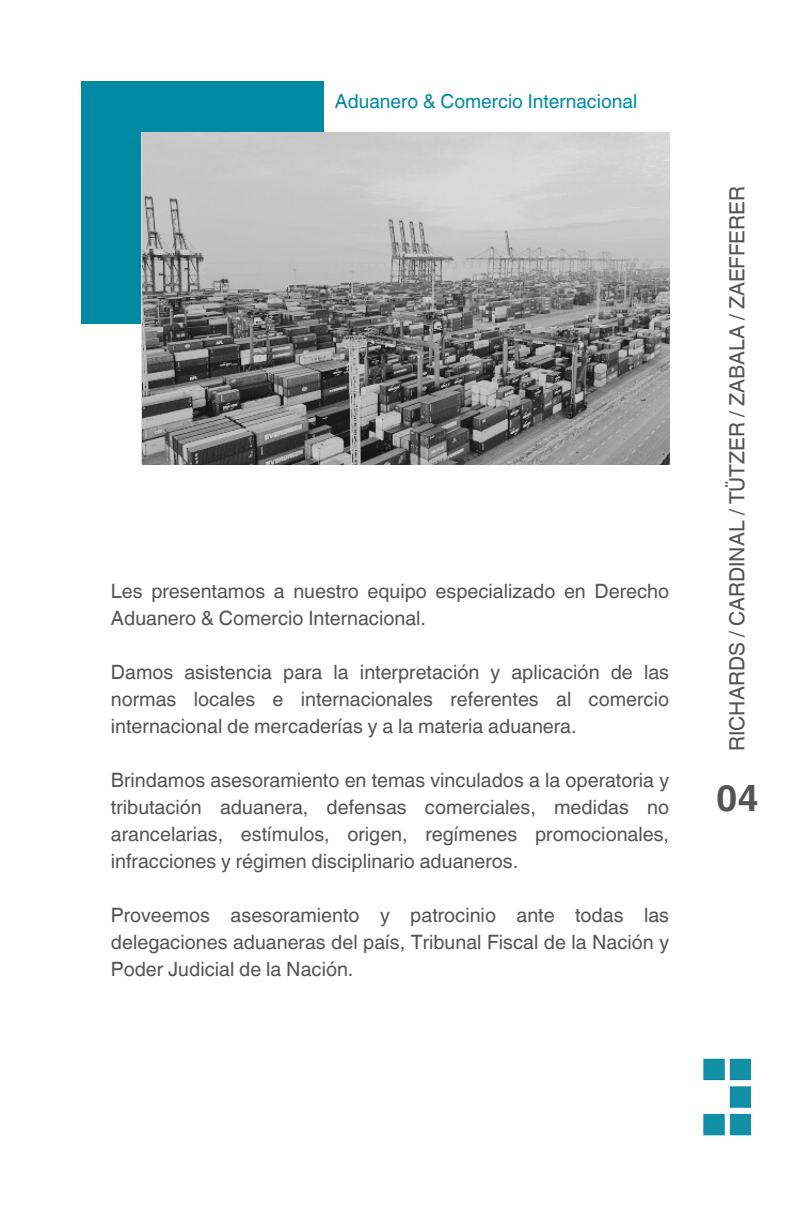
<style>
.page{position:relative;width:810px;height:1215px;background:#fff}
.page>*{position:absolute;margin:0;border:0;box-sizing:border-box;transform-origin:0 0}
.t1{font:700 37px "Helvetica World";color:#545454}
.t2{font:21px "Helvetica World";color:#545454}
.t3{font:19.8px/27px "Helvetica World";color:#545454;text-align:justify}
.t4{font:19.3px "Helvetica World";color:#008aa2}
</style>
<div class="page">
<img style="left:750px;top:1058px;width:1px;height:76px">
<div style="left:81px;top:81px;width:243px;height:243px;background:#008aa2"></div>
<img style="left:143px;top:133px;width:526px;height:331px">
<img style="left:703px;top:1058px;width:47px;height:78px">
<p class="t4" style="left:335px;top:90px;width:304px">Aduanero &amp; Comercio Internacional</p>
<p class="t3" style="left:111px;top:577px;width:560px">Les presentamos a nuestro equipo especializado en Derecho<br>Aduanero &amp; Comercio Internacional.</p>
<p class="t3" style="left:111px;top:658px;width:560px">Damos asistencia para la interpretación y aplicación de las normas locales e internacionales referentes al comercio internacional de mercaderías y a la materia aduanera.</p>
<p class="t3" style="left:111px;top:767px;width:560px">Brindamos asesoramiento en temas vinculados a la operatoria y tributación aduanera, defensas comerciales, medidas no arancelarias, estímulos, origen, regímenes promocionales, infracciones y régimen disciplinario aduaneros.</p>
<p class="t3" style="left:111px;top:902px;width:560px">Proveemos asesoramiento y patrocinio ante todas las delegaciones aduaneras del país, Tribunal Fiscal de la Nación y Poder Judicial de la Nación.</p>
<p class="t2" style="left:725px;top:751px;width:566px;rotate:-90deg">RICHARDS / CARDINAL / TÜTZER / ZABALA / ZAEFFERER</p>
<p class="t1" style="left:716px;top:768px;width:44px">04</p>
</div>
